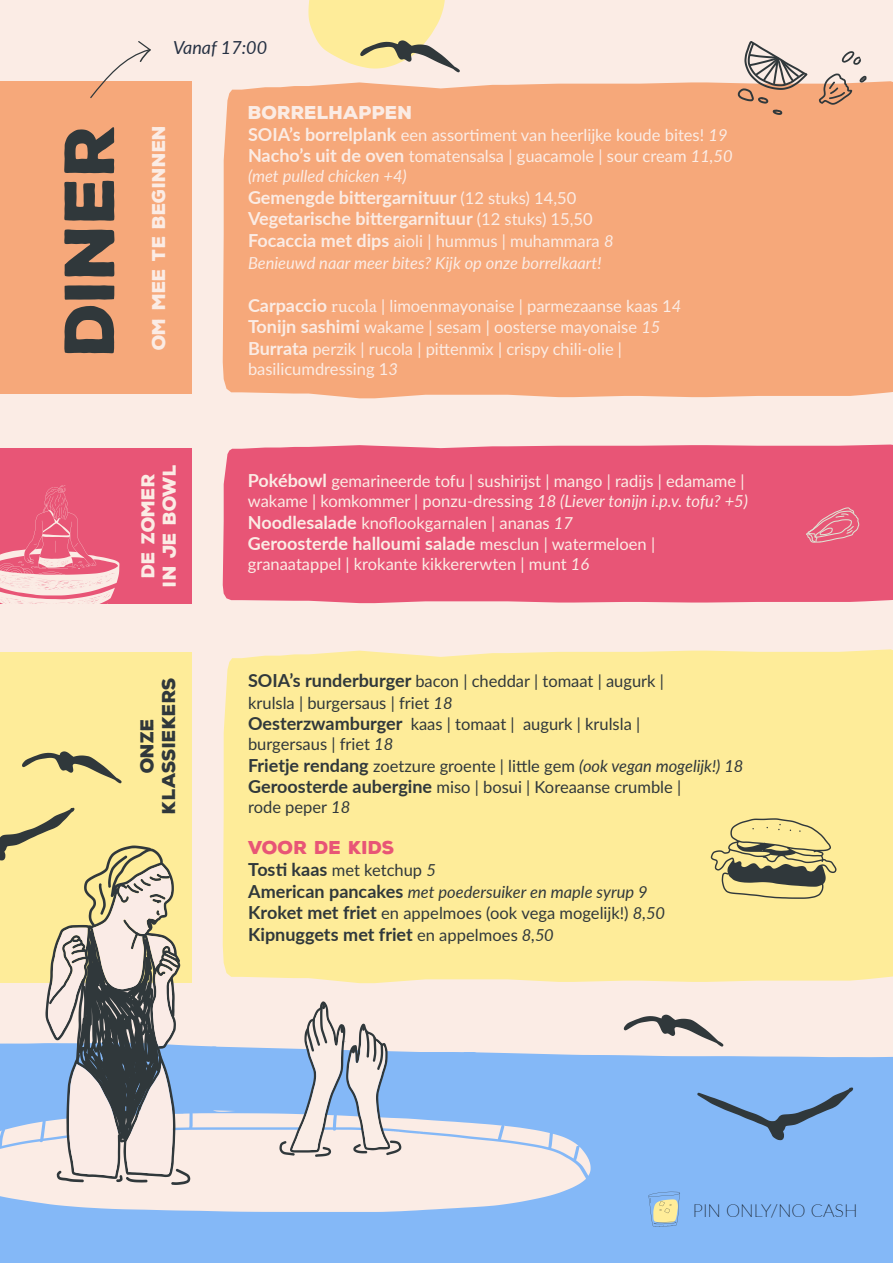
<style>
.page{position:relative;width:893px;height:1263px;background:#fbece5}
.page>*{position:absolute;margin:0;border:0;box-sizing:border-box;transform-origin:0 0}
.t1{font:900 68.55px "Nexa Rust Sans";letter-spacing:-.005em;color:#30383b}
.t2{font:700 18px/21.6px "Lato";color:#30383b}
.t3{font:700 18px/21.6px "Lato";color:#fbece5}
.t4{font:900 18px/21.6px "Nexa Rust Sans";color:#fbece5;text-align:center}
.t5{font:900 18px/21.6px "Nexa Rust Sans";color:#30383b;text-align:center}
.t6{font:100 18px "Lato";color:#000}
.t7{font:900 18px "Nexa Rust Sans";color:#e85576}
.t8{font:italic 18px "Lato";color:#263143}
.t9{font:16.5px/21.6px "Lato";color:#fbece5}
.t10{font:16.5px/21.6px "Lato";color:#30383b}
.t11{font:italic 16.5px/21.6px "Lato";color:#fbece5}
.s1{font-weight:700;font-size:18px}
.s2{font-style:italic}
.s3{font-weight:400;font-size:16.5px}
.s4{font-weight:700;font-style:normal;font-size:18px}
.s5{font-style:normal}
.s6{font-family:"Minion Pro";font-size:18px}
.s7{font-weight:400;font-style:italic;font-size:16.5px}
</style>
<div class="page">
<svg style="left:0;top:928px;width:606px;height:335px;fill:#84b8f7"></svg>
<div style="left:0;top:653px;width:192px;height:330px;background:#feec99"></div>
<div style="left:606px;top:1060px;width:287px;height:203px;background:#84b8f7"></div>
<div style="left:0;top:81px;width:192px;height:313px;background:#f6a87a"></div>
<div style="left:223px;top:444px;width:670px;height:159px;background:#e85576"></div>
<div style="left:248px;top:473px;width:507px;height:104px;background:#e85576"></div>
<div style="left:0;top:448px;width:192px;height:155px;background:#e85576"></div>
<div style="left:223px;top:81px;width:670px;height:317px;background:#f6a87a"></div>
<div style="left:248px;top:883px;width:644px;height:169px;background:#fbece5"></div>
<svg style="left:773px;top:110px;width:9px;height:5px"></svg>
<svg style="left:738px;top:41px;width:69px;height:63px"></svg>
<svg style="left:223px;top:649px;width:670px;height:334px;background:#fdec9e"></svg>
<div style="left:248px;top:672px;width:497px;height:292px;background:#feec99"></div>
<div style="left:248px;top:105px;width:490px;height:274px;background:#f6a87a"></div>
<svg style="left:211px;top:1046px;width:682px;height:82px;fill:#84b8f7"></svg>
<svg style="left:0;top:808px;width:190px;height:377px"></svg>
<svg style="left:22px;top:751px;width:100px;height:32px"></svg>
<svg style="left:279px;top:1001px;width:122px;height:156px"></svg>
<svg style="left:624px;top:1015px;width:99px;height:31px"></svg>
<svg style="left:697px;top:1087px;width:156px;height:53px"></svg>
<svg style="left:711px;top:818px;width:125px;height:81px"></svg>
<svg style="left:0;top:485px;width:119px;height:119px"></svg>
<svg style="left:308px;top:0;width:152px;height:72px"></svg>
<svg style="left:806px;top:507px;width:53px;height:36px;background:#e66f87"></svg>
<svg style="left:842px;top:51px;width:19px;height:14px"></svg>
<svg style="left:859px;top:76px;width:8px;height:7px"></svg>
<svg style="left:819px;top:74px;width:33px;height:31px"></svg>
<svg style="left:90px;top:41px;width:61px;height:58px"></svg>
<svg style="left:649px;top:1192px;width:31px;height:35px"></svg>
<h1 class="t1" style="left:43px;top:356px;width:234px;rotate:-90deg">diner</h1>
<p class="t8" style="left:173px;top:35px;width:96px">Vanaf 17:00</p>
<p class="t4" style="left:148px;top:350px;width:227px;rotate:-90deg">OM MEE Te BEGINNEN</p>
<p class="t4" style="left:248px;top:102px;width:166px">BORRELHAPPEN</p>
<p class="t9" style="left:248px;top:123px;width:486px"><span class="s1">SOIA’s borrelplank</span> een assortiment van heerlijke koude bites! <span class="s2">19<br></span><span class="s1">Nacho’s uit de oven</span> tomatensalsa | guacamole | sour cream <span class="s2">11,50</span></p>
<p class="t11" style="left:248px;top:165px;width:160px">(met pulled chicken +4)</p>
<p class="t3" style="left:248px;top:186px;width:346px">Gemengde bittergarnituur <span class="s3">(12 stuks) 14,50<br></span>Vegetarische bittergarnituur <span class="s3">(12 stuks) 15,50</span></p>
<p class="t11" style="left:248px;top:229px;width:367px"><span class="s4">Focaccia met dips</span> <span class="s5">aioli | hummus | muhammara</span> 8<br>Benieuwd naar meer bites? Kijk op onze borrelkaart!</p>
<p class="t9" style="left:248px;top:294px;width:435px"><span class="s1">Carpaccio</span> <span class="s6">rucola</span> | limoenmayonaise | parmezaanse kaas 1<span class="s2">4<br></span><span class="s1">Tonijn sashimi</span> wakame | sesam | oosterse mayonaise <span class="s2">15<br></span><span class="s1">Burrata</span> perzik | rucola | pittenmix | crispy chili-olie |</p>
<p class="t9" style="left:248px;top:357px;width:152px">basilicumdressing 1<span class="s2">3</span></p>
<p class="t4" style="left:137px;top:587px;width:124px;rotate:-90deg">de zomer in je bowl</p>
<p class="t5" style="left:137px;top:814px;width:137px;rotate:-90deg">onze klassiekers</p>
<p class="t9" style="left:248px;top:471px;width:502px;line-height:19.8px"><span class="s1">Pokébowl</span> gemarineerde tofu | sushirijst | mango | radijs | edamame | wakame | komkommer | ponzu-dressing <span class="s2">18 (Liever tonijn i.p.v. tofu? +5)</span></p>
<p class="t9" style="left:248px;top:511px;width:327px"><span class="s1">Noodlesalade</span> knoflookgarnalen | ananas <span class="s2">17</span></p>
<p class="t3" style="left:248px;top:532px;width:409px">Geroosterde halloumi salade <span class="s3">mesclun | watermeloen |</span></p>
<p class="t9" style="left:248px;top:552px;width:343px">granaatappel | krokante kikkererwten | munt <span class="s2">16</span></p>
<p class="t10" style="left:248px;top:669px;width:417px"><span class="s1">SOIA’s runderburger</span> bacon | cheddar | tomaat | augurk | krulsla | burgersaus | friet <span class="s2">18<br></span><span class="s1">Oesterzwamburger</span> kaas | tomaat | augurk | krulsla |</p>
<p class="t10" style="left:248px;top:732px;width:497px">burgersaus | friet <span class="s2">18<br></span><span class="s1">Frietje rendang</span> zoetzure groente | little gem <span class="s2">(ook vegan mogelijk!) 18<br></span><span class="s1">Geroosterde aubergine</span> miso | bosui | Koreaanse crumble |</p>
<p class="t10" style="left:248px;top:795px;width:104px">rode peper <span class="s2">18</span></p>
<p class="t7" style="left:248px;top:836px;width:148px">VOOR DE KIDS</p>
<p class="t2" style="left:248px;top:858px;width:418px">Tosti kaas <span class="s3">met ketchup</span> <span class="s7">5<br></span>American pancakes <span class="s7">met poedersuiker en maple syrup 9<br></span>Kroket met friet <span class="s3">en appelmoes (ook vega mogelijk!)</span> <span class="s7">8,50</span></p>
<p class="t2" style="left:248px;top:923px;width:307px">Kipnuggets met friet <span class="s3">en appelmoes</span> <span class="s7">8,50</span></p>
<p class="t6" style="left:693px;top:1198px;width:166px">PIN ONLY/NO CASH</p>
</div>
